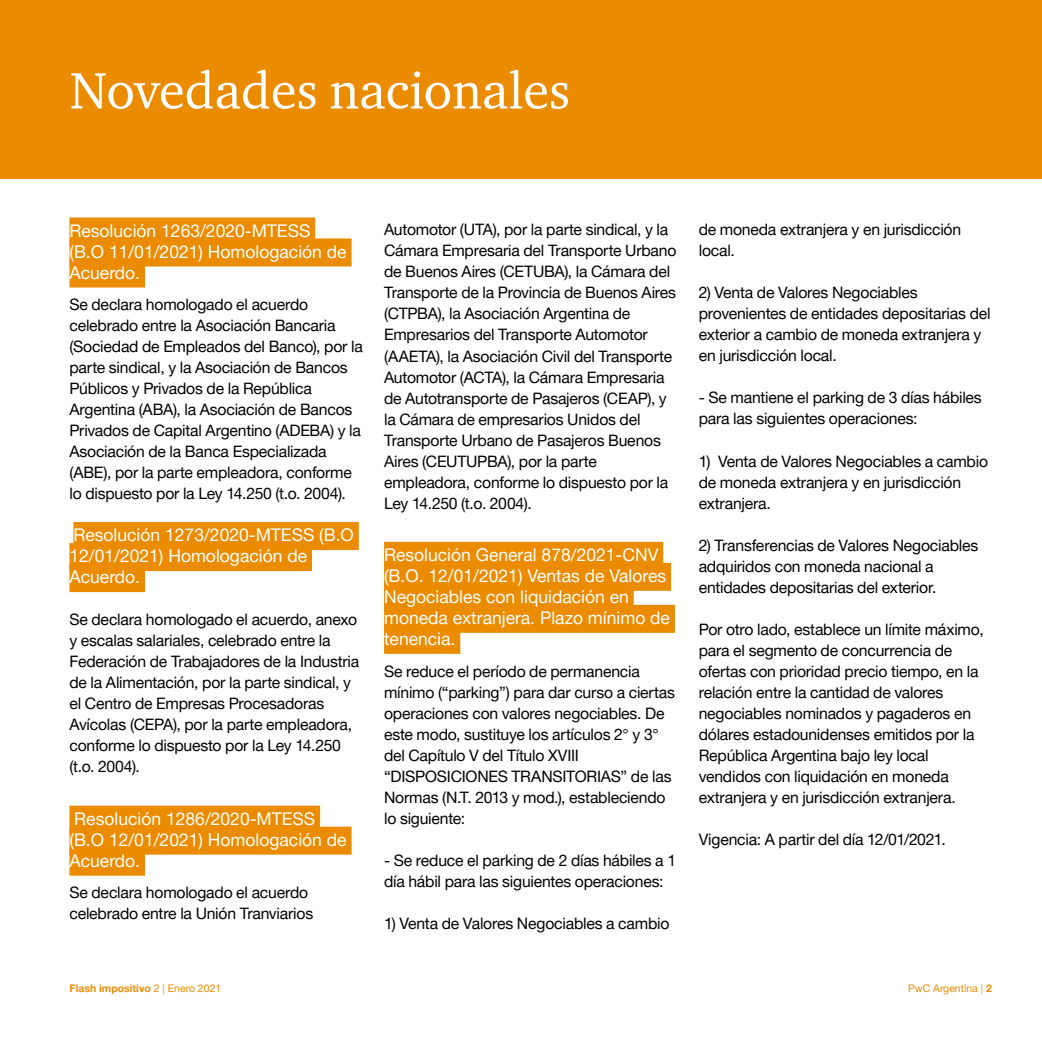
<style>
.page{position:relative;width:1042px;height:1042px;background:#fff}
.page>*{position:absolute;margin:0;border:0;box-sizing:border-box;transform-origin:0 0}
.t1{font:52.5px "ITC Charter Com";color:#fff}
.t2{font:17.5px/21px "Helvetica Neue LT Pro";color:#fff}
.t3{font:15.75px/21px "Helvetica Neue LT Pro";letter-spacing:-.015em;color:#000}
.t4{font:700 10.5px "Helvetica Neue LT Pro";color:#eb8c00}
.t5{font:10.5px "Helvetica Neue LT Pro";color:#eb8c00}
.s1{font-weight:400}
.s2{font-weight:700}
</style>
<div class="page">
<div style="left:69px;top:217px;width:246px;height:28px;background:#eb8c00"></div>
<div style="left:69px;top:238px;width:282px;height:28px;background:#eb8c00"></div>
<div style="left:69px;top:259px;width:76px;height:28px;background:#eb8c00"></div>
<div style="left:73px;top:522px;width:286px;height:28px;background:#eb8c00"></div>
<div style="left:69px;top:543px;width:243px;height:28px;background:#eb8c00"></div>
<div style="left:69px;top:564px;width:76px;height:28px;background:#eb8c00"></div>
<div style="left:69px;top:805px;width:251px;height:28px;background:#eb8c00"></div>
<div style="left:69px;top:826px;width:282px;height:28px;background:#eb8c00"></div>
<div style="left:69px;top:847px;width:76px;height:28px;background:#eb8c00"></div>
<div style="left:384px;top:542px;width:279px;height:28px;background:#eb8c00"></div>
<div style="left:384px;top:563px;width:287px;height:28px;background:#eb8c00"></div>
<div style="left:384px;top:584px;width:250px;height:28px;background:#eb8c00"></div>
<div style="left:384px;top:605px;width:291px;height:28px;background:#eb8c00"></div>
<div style="left:384px;top:626px;width:76px;height:28px;background:#eb8c00"></div>
<div style="left:0;top:0;width:1042px;height:179px;background:#eb8c00"></div>
<h1 class="t1" style="left:70px;top:58px;width:502px">Novedades nacionales</h1>
<p class="t2" style="left:69px;top:220px;width:279px">Resolución 1263/2020-MTESS (B.O 11/01/2021) Homologación de<br>Acuerdo.</p>
<p class="t3" style="left:69px;top:294px;width:295px">Se declara homologado el acuerdo celebrado entre la Asociación Bancaria (Sociedad de Empleados del Banco), por la parte sindical, y la Asociación de Bancos Públicos y Privados de la República Argentina (ABA), la Asociación de Bancos Privados de Capital Argentino (ADEBA) y la Asociación de la Banca Especializada (ABE), por la parte empleadora, conforme lo dispuesto por la Ley 14.250 (t.o. 2004).</p>
<p class="t2" style="left:69px;top:524px;width:286px">Resolución 1273/2020-MTESS (B.O<br>12/01/2021) Homologación de<br>Acuerdo.</p>
<p class="t3" style="left:69px;top:609px;width:291px">Se declara homologado el acuerdo, anexo y escalas salariales, celebrado entre la Federación de Trabajadores de la Industria de la Alimentación, por la parte sindical, y el Centro de Empresas Procesadoras Avícolas (CEPA), por la parte empleadora, conforme lo dispuesto por la Ley 14.250 (t.o. 2004).</p>
<p class="t2" style="left:69px;top:808px;width:279px">Resolución 1286/2020-MTESS (B.O 12/01/2021) Homologación de<br>Acuerdo.</p>
<p class="t3" style="left:69px;top:882px;width:245px">Se declara homologado el acuerdo celebrado entre la Unión Tranviarios</p>
<p class="t3" style="left:384px;top:219px;width:294px">Automotor (UTA), por la parte sindical, y la Cámara Empresaria del Transporte Urbano de Buenos Aires (CETUBA), la Cámara del Transporte de la Provincia de Buenos Aires (CTPBA), la Asociación Argentina de Empresarios del Transporte Automotor (AAETA), la Asociación Civil del Transporte Automotor (ACTA), la Cámara Empresaria de Autotransporte de Pasajeros (CEAP), y la Cámara de empresarios Unidos del Transporte Urbano de Pasajeros Buenos Aires (CEUTUPBA), por la parte empleadora, conforme lo dispuesto por la Ley 14.250 (t.o. 2004).</p>
<p class="t2" style="left:384px;top:544px;width:287px">Resolución General 878/2021-CNV (B.O. 12/01/2021) Ventas de Valores<br>Negociables con liquidación en moneda extranjera. Plazo mínimo de tenencia.</p>
<p class="t3" style="left:384px;top:660px;width:292px">Se reduce el período de permanencia mínimo (“parking”) para dar curso a ciertas operaciones con valores negociables. De este modo, sustituye los artículos 2° y 3° del Capítulo V del Título XVIII “DISPOSICIONES TRANSITORIAS” de las Normas (N.T. 2013 y mod.), estableciendo lo siguiente:</p>
<p class="t3" style="left:384px;top:849px;width:293px">- Se reduce el parking de 2 días hábiles a 1 día hábil para las siguientes operaciones:</p>
<p class="t3" style="left:384px;top:912px;width:287px">1) Venta de Valores Negociables a cambio</p>
<p class="t3" style="left:699px;top:219px;width:264px">de moneda extranjera y en jurisdicción local.</p>
<p class="t3" style="left:699px;top:282px;width:293px">2) Venta de Valores Negociables provenientes de entidades depositarias del exterior a cambio de moneda extranjera y en jurisdicción local.</p>
<p class="t3" style="left:699px;top:387px;width:285px">- Se mantiene el parking de 3 días hábiles para las siguientes operaciones:</p>
<p class="t3" style="left:699px;top:450px;width:291px">1) Venta de Valores Negociables a cambio de moneda extranjera y en jurisdicción extranjera.</p>
<p class="t3" style="left:699px;top:534px;width:281px">2) Transferencias de Valores Negociables adquiridos con moneda nacional a entidades depositarias del exterior.</p>
<p class="t3" style="left:699px;top:618px;width:286px">Por otro lado, establece un límite máximo, para el segmento de concurrencia de ofertas con prioridad precio tiempo, en la relación entre la cantidad de valores negociables nominados y pagaderos en dólares estadounidenses emitidos por la República Argentina bajo ley local vendidos con liquidación en moneda extranjera y en jurisdicción extranjera.</p>
<p class="t3" style="left:699px;top:828px;width:249px">Vigencia: A partir del día 12/01/2021.</p>
<p class="t4" style="left:69px;top:982px;width:153px">Flash impositivo <span class="s1">2 | Enero 2021</span></p>
<p class="t5" style="left:908px;top:982px;width:85px">PwC Argentina | <span class="s2">2</span></p>
</div>
